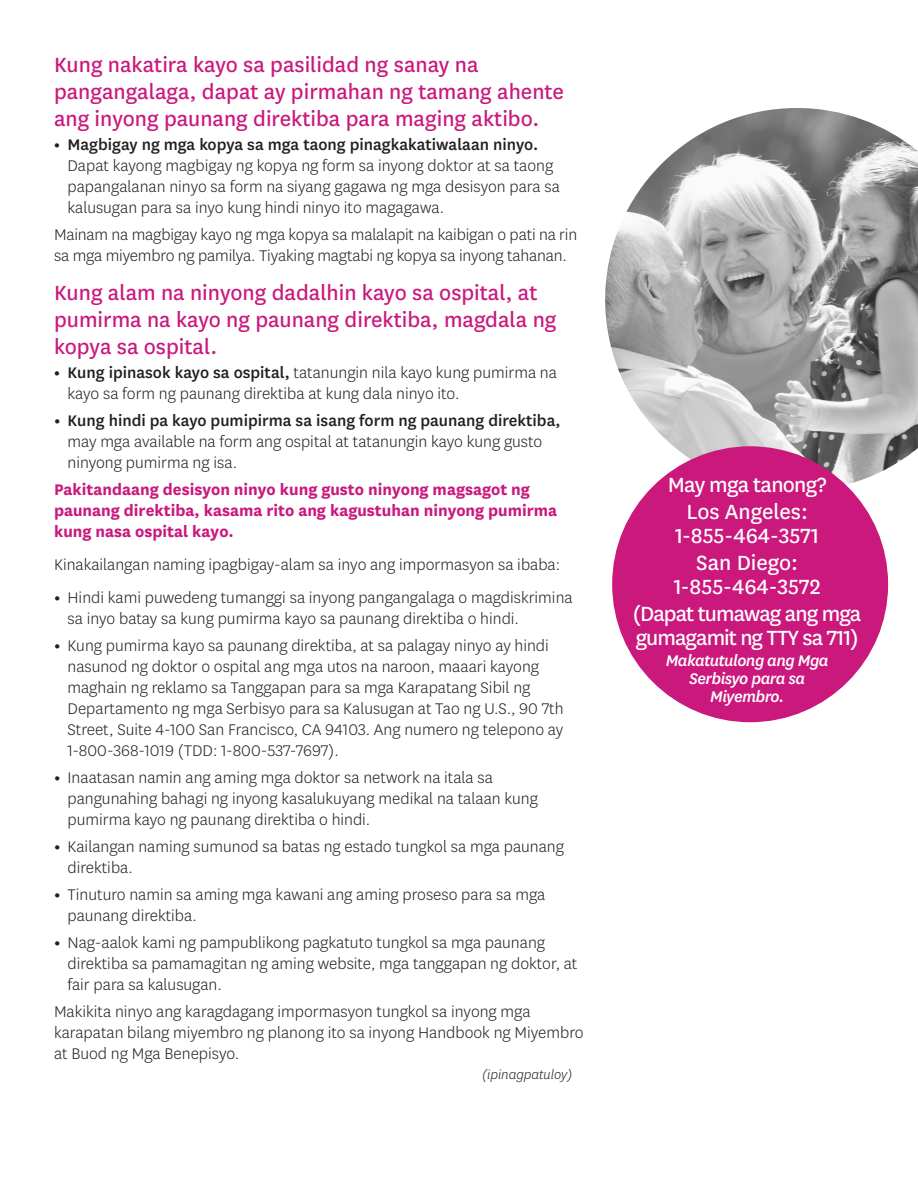
<style>
.page{position:relative;width:918px;height:1188px;background:#fff}
.page>*{position:absolute;margin:0;border:0;box-sizing:border-box;transform-origin:0 0}
.t1{font:24px/27px "Centene Sans";color:#ca187d}
.t2{font:24px/27px "Centene Sans";letter-spacing:-.03em;color:#fff;text-align:center}
.t3{font:24px/27px "Centene Sans";color:#fff;text-align:center}
.t4{font:300 18px/21px "Centene Sans";color:#231f20}
.t5{font:700 18px/21px "Centene Sans";color:#ca187d}
.t6{font:italic 500 18px/18px "Centene Sans";letter-spacing:-.03em;color:#fff;text-align:center}
.t7{font:italic 300 15px "Centene Sans";color:#231f20}
.s1{font-weight:700}
.s2{font-weight:500}
</style>
<div class="page">
<img style="left:605px;top:108px;width:313px;height:383px">
<div style="left:612px;top:446px;width:276px;height:276px;background:#ca187d;border-radius:50%"></div>
<h2 class="t1" style="left:54px;top:50px;width:512px">Kung nakatira kayo sa pasilidad ng sanay na pangangalaga, dapat ay pirmahan ng tamang ahente ang inyong paunang direktiba para maging aktibo.</h2>
<p class="t4" style="left:67px;top:133px;width:494px;text-indent:-14px"><span class="s1">•</span> <span class="s2">Magbigay ng mga kopya sa mga taong pinagkakatiwalaan ninyo.<br></span>Dapat kayong magbigay ng kopya ng form sa inyong doktor at sa taong papangalanan ninyo sa form na siyang gagawa ng mga desisyon para sa kalusugan para sa inyo kung hindi ninyo ito magagawa.</p>
<p class="t4" style="left:54px;top:223px;width:525px">Mainam na magbigay kayo ng mga kopya sa malalapit na kaibigan o pati na rin sa mga miyembro ng pamilya. Tiyaking magtabi ng kopya sa inyong tahanan.</p>
<p class="t1" style="left:54px;top:278px;width:504px">Kung alam na ninyong dadalhin kayo sa ospital, at pumirma na kayo ng paunang direktiba, magdala ng kopya sa ospital.</p>
<p class="t4" style="left:67px;top:361px;width:491px;text-indent:-14px"><span class="s1">•</span> <span class="s2">Kung ipinasok kayo sa ospital,</span> tatanungin nila kayo kung pumirma na kayo sa form ng paunang direktiba at kung dala ninyo ito.</p>
<p class="t4" style="left:68px;top:409px;width:495px;text-indent:-14px"><span class="s1">•</span> <span class="s2">Kung hindi pa kayo pumipirma sa isang form ng paunang direktiba, </span>may mga available na form ang ospital at tatanungin kayo kung gusto ninyong pumirma ng isa.</p>
<h2 class="t5" style="left:54px;top:478px;width:505px">Pakitandaang desisyon ninyo kung gusto ninyong magsagot ng paunang direktiba, kasama rito ang kagustuhan ninyong pumirma kung nasa ospital kayo.</h2>
<p class="t4" style="left:54px;top:553px;width:508px">Kinakailangan naming ipagbigay-alam sa inyo ang impormasyon sa ibaba:</p>
<p class="t4" style="left:68px;top:586px;width:507px;text-indent:-14px"><span class="s1">•</span> Hindi kami puwedeng tumanggi sa inyong pangangalaga o magdiskrimina sa inyo batay sa kung pumirma kayo sa paunang direktiba o hindi.</p>
<p class="t4" style="left:68px;top:634px;width:498px;text-indent:-14px"><span class="s1">•</span> Kung pumirma kayo sa paunang direktiba, at sa palagay ninyo ay hindi nasunod ng doktor o ospital ang mga utos na naroon, maaari kayong maghain ng reklamo sa Tanggapan para sa mga Karapatang Sibil ng Departamento ng mga Serbisyo para sa Kalusugan at Tao ng U.S., 90 7th Street, Suite 4-100 San Francisco, CA 94103. Ang numero ng telepono ay 1-800-368-1019 (TDD: 1-800-537-7697).</p>
<p class="t4" style="left:68px;top:766px;width:472px;text-indent:-14px"><span class="s1">•</span> Inaatasan namin ang aming mga doktor sa network na itala sa pangunahing bahagi ng inyong kasalukuyang medikal na talaan kung pumirma kayo ng paunang direktiba o hindi.</p>
<p class="t4" style="left:68px;top:835px;width:498px;text-indent:-14px"><span class="s1">•</span> Kailangan naming sumunod sa batas ng estado tungkol sa mga paunang direktiba.</p>
<p class="t4" style="left:68px;top:883px;width:479px;text-indent:-14px"><span class="s1">•</span> Tinuturo namin sa aming mga kawani ang aming proseso para sa mga paunang direktiba.</p>
<p class="t4" style="left:68px;top:931px;width:511px;text-indent:-14px"><span class="s1">•</span> Nag-aalok kami ng pampublikong pagkatuto tungkol sa mga paunang direktiba sa pamamagitan ng aming website, mga tanggapan ng doktor, at fair para sa kalusugan.</p>
<p class="t4" style="left:54px;top:1000px;width:531px">Makikita ninyo ang karagdagang impormasyon tungkol sa inyong mga karapatan bilang miyembro ng planong ito sa inyong Handbook ng Miyembro at Buod ng Mga Benepisyo.</p>
<p class="t7" style="left:482px;top:1066px;width:92px">(ipinagpatuloy)</p>
<p class="t2" style="left:668px;top:470px;width:160px">May mga tanong?<br>Los Angeles:</p>
<p class="t3" style="left:675px;top:521px;width:146px">1-855-464-3571<br>San Diego:</p>
<p class="t2" style="left:633px;top:572px;width:230px">1-855-464-3572<br>(Dapat tumawag ang mga</p>
<p class="t2" style="left:636px;top:623px;width:224px">gumagamit ng TTY sa 711)</p>
<p class="t6" style="left:666px;top:651px;width:164px">Makatutulong ang Mga<br>Serbisyo para sa<br>Miyembro.</p>
</div>
